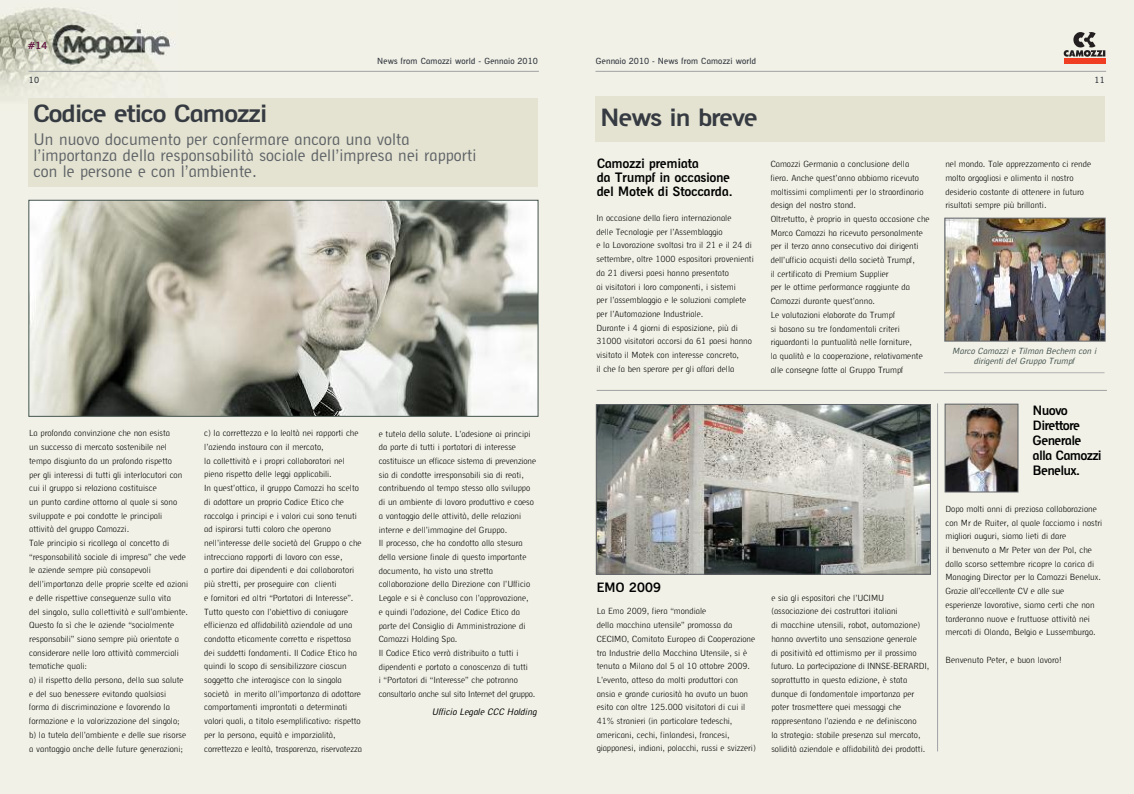
<style>
.page{position:relative;width:1134px;height:794px;background:#fff}
.page>*{position:absolute;margin:0;border:0;box-sizing:border-box;transform-origin:0 0}
.t1{font:700 24px "Azote MC";letter-spacing:-.025em;color:#363b42;scale:1.1 1}
.t2{font:16px/16px "Azote MC";color:#5f6367}
.t3{font:700 13px/13.6px "Azote MC";color:#000}
.t4{font:700 13px/15.2px "Azote MC";letter-spacing:-.025em;color:#000}
.t5{font:700 9.9px "Azote MC";color:#641943}
.t6{font:italic 9px "Azote MC";color:#000}
.t7{font:300 8.5px/13.7px "Azote MC";color:#000}
.t8{font:500 8.5px "Azote MC";letter-spacing:.015em;color:#363b42}
.t9{font:italic 8.5px/10.2px "Azote MC";color:#44544f;text-align:center}
</style>
<div class="page">
<div style="left:567px;top:0;width:567px;height:794px;background:#f1f1e7"></div>
<div style="left:0;top:0;width:567px;height:794px;background:#f1f1e7"></div>
<img style="left:0;top:7px;width:177px;height:89px">
<svg style="left:1064px;top:32px;width:41px;height:25px"></svg>
<div style="left:1064px;top:58px;width:41px;height:6px;background:#ef3e22"></div>
<hr style="left:29px;top:71px;width:510px;height:1px;background:#9fa2a3">
<hr style="left:595px;top:71px;width:511px;height:1px;background:#9fa2a3">
<div style="left:28px;top:98px;width:510px;height:88px;background:#e4e3d1"></div>
<img style="left:946px;top:405px;width:70px;height:85px">
<div style="left:944px;top:403px;width:74px;height:89px;border:1px solid #5f6367"></div>
<img style="left:598px;top:406px;width:331px;height:167px">
<div style="left:596px;top:404px;width:335px;height:171px;border:1px solid #5f6367"></div>
<div style="left:595px;top:96px;width:510px;height:46px;background:#e4e3d1"></div>
<hr style="left:937px;top:403px;width:1px;height:348px;background:#9fa2a3">
<hr style="left:597px;top:390px;width:510px;height:1px;background:#9fa2a3">
<img style="left:30px;top:202px;width:507px;height:213px">
<div style="left:28px;top:200px;width:511px;height:217px;border:1px solid #44544f"></div>
<img style="left:946px;top:220px;width:158px;height:119px">
<div style="left:944px;top:218px;width:162px;height:123px;border:1px solid #5f6367"></div>
<hr style="left:944px;top:372px;width:160px;height:1px;background:#b3b3b3">
<p class="t5" style="left:28px;top:42px;width:21px">#14</p>
<p class="t8" style="left:377px;top:58px;width:162px">News from Camozzi world - Gennaio 2010</p>
<p class="t8" style="left:596px;top:58px;width:162px">Gennaio 2010 - News from Camozzi world</p>
<p class="t8" style="left:29px;top:77px;width:12px">10</p>
<p class="t8" style="left:1094px;top:76px;width:12px">11</p>
<h1 class="t1" style="left:33px;top:105px;width:214px">Codice etico Camozzi</h1>
<h2 class="t2" style="left:33px;top:133px;width:444px">Un nuovo documento per confermare ancora una volta l’importanza della responsabilità sociale dell’impresa nei rapporti con le persone e con l’ambiente.</h2>
<h1 class="t1" style="left:600px;top:108px;width:144px">News in breve</h1>
<h3 class="t3" style="left:597px;top:158px;width:137px">Camozzi premiata<br>da Trumpf in occasione del Motek di Stoccarda.</h3>
<p class="t7" style="left:596px;top:212px;width:159px">In occasione della fiera internazionale<br>delle Tecnologie per l’Assemblaggio<br>e la Lavorazione svoltasi tra il 21 e il 24 di settembre, oltre 1000 espositori provenienti da 21 diversi paesi hanno presentato<br>ai visitatori i loro componenti, i sistemi<br>per l’assemblaggio e le soluzioni complete per l’Automazione Industriale.<br>Durante i 4 giorni di esposizione, più di 31000 visitatori accorsi da 61 paesi hanno visitato il Motek con interesse concreto,<br>il che fa ben sperare per gli affari della</p>
<p class="t7" style="left:771px;top:158px;width:160px">Camozzi Germania a conclusione della<br>fiera. Anche quest’anno abbiamo ricevuto moltissimi complimenti per lo straordinario design del nostro stand.<br>Oltretutto, è proprio in questa occasione che Marco Camozzi ha ricevuto personalmente per il terzo anno consecutivo dai dirigenti dell’ufficio acquisti della società Trumpf,<br>il certificato di Premium Supplier<br>per le ottime performance raggiunte da Camozzi durante quest’anno.<br>Le valutazioni elaborate da Trumpf<br>si basano su tre fondamentali criteri riguardanti la puntualità nelle forniture,<br>la qualità e la cooperazione, relativamente alle consegne fatte al Gruppo Trumpf</p>
<p class="t7" style="left:945px;top:158px;width:147px">nel mondo. Tale apprezzamento ci rende molto orgogliosi e alimenta il nostro desiderio costante di ottenere in futuro risultati sempre più brillanti.</p>
<p class="t9" style="left:953px;top:346px;width:146px">Marco Camozzi e Tilman Bechem con i dirigenti del Gruppo Trumpf</p>
<p class="t7" style="left:204px;top:427px;width:159px">c) la correttezza e la lealtà nei rapporti che l’azienda instaura con il mercato,<br>la collettività e i propri collaboratori nel pieno rispetto delle leggi applicabili.<br>In quest’ottica, il gruppo Camozzi ha scelto di adottare un proprio Codice Etico che raccolga i principi e i valori cui sono tenuti ad ispirarsi tutti coloro che operano nell’interesse delle società del Gruppo o che intrecciano rapporti di lavoro con esse,<br>a partire dai dipendenti e dai collaboratori più stretti, per proseguire con clienti<br>e fornitori ed altri “Portatori di Interesse”.<br>Tutto questo con l’obiettivo di coniugare efficienza ed affidabilità aziendale ad una condotta eticamente corretta e rispettosa dei suddetti fondamenti. Il Codice Etico ha quindi lo scopo di sensibilizzare ciascun soggetto che interagisce con la singola società in merito all’importanza di adottare comportamenti improntati a determinati valori quali, a titolo esemplificativo: rispetto per la persona, equità e imparzialità, correttezza e lealtà, trasparenza, riservatezza</p>
<p class="t7" style="left:29px;top:427px;width:160px">La profonda convinzione che non esista<br>un successo di mercato sostenibile nel tempo disgiunto da un profondo rispetto<br>per gli interessi di tutti gli interlocutori con cui il gruppo si relaziona costituisce<br>un punto cardine attorno al quale si sono sviluppate e poi condotte le principali attività del gruppo Camozzi.<br>Tale principio si ricollega al concetto di “responsabilità sociale di impresa” che vede le aziende sempre più consapevoli dell’importanza delle proprie scelte ed azioni e delle rispettive conseguenze sulla vita<br>del singolo, sulla collettività e sull’ambiente.<br>Questo fa sì che le aziende “socialmente responsabili” siano sempre più orientate a considerare nelle loro attività commerciali tematiche quali:<br>a) il rispetto della persona, della sua salute e del suo benessere evitando qualsiasi forma di discriminazione e favorendo la formazione e la valorizzazione del singolo; b) la tutela dell’ambiente e delle sue risorse a vantaggio anche delle future generazioni;</p>
<p class="t7" style="left:379px;top:427px;width:159px">e tutela della salute. L’adesione ai principi da parte di tutti i portatori di interesse costituisce un efficace sistema di prevenzione sia di condotte irresponsabili sia di reati, contribuendo al tempo stesso allo sviluppo di un ambiente di lavoro produttivo e coeso a vantaggio delle attività, delle relazioni interne e dell’immagine del Gruppo.<br>Il processo, che ha condotto alla stesura della versione finale di questo importante documento, ha visto una stretta collaborazione della Direzione con l’Ufficio Legale e si è concluso con l’approvazione,<br>e quindi l’adozione, del Codice Etico da parte del Consiglio di Amministrazione di Camozzi Holding Spa.<br>Il Codice Etico verrà distribuito a tutti i dipendenti e portato a conoscenza di tutti<br>i “Portatori di “Interesse” che potranno consultarlo anche sul sito Internet del gruppo.</p>
<p class="t6" style="left:433px;top:708px;width:106px">Ufficio Legale CCC Holding</p>
<h3 class="t3" style="left:597px;top:582px;width:66px">EMO 2009</h3>
<p class="t7" style="left:597px;top:605px;width:160px">La Emo 2009, fiera “mondiale<br>della macchina utensile” promossa da CECIMO, Comitato Europeo di Cooperazione tra Industrie della Macchina Utensile, si è tenuta a Milano dal 5 al 10 ottobre 2009.<br>L’evento, atteso da molti produttori con ansia e grande curiosità ha avuto un buon esito con oltre 125.000 visitatori di cui il 41% stranieri (in particolare tedeschi, americani, cechi, finlandesi, francesi, giapponesi, indiani, polacchi, russi e svizzeri)</p>
<p class="t7" style="left:771px;top:591px;width:159px">e sia gli espositori che l’UCIMU (associazione dei costruttori italiani<br>di macchine utensili, robot, automazione) hanno avvertito una sensazione generale<br>di positività ed ottimismo per il prossimo futuro. La partecipazione di INNSE-BERARDI, soprattutto in questa edizione, è stata dunque di fondamentale importanza per poter trasmettere quei messaggi che rappresentano l’azienda e ne definiscono<br>la strategia: stabile presenza sul mercato, solidità aziendale e affidabilità dei prodotti.</p>
<h3 class="t4" style="left:1033px;top:403px;width:70px">Nuovo<br>Direttore<br>Generale alla Camozzi<br>Benelux.</h3>
<p class="t7" style="left:945px;top:503px;width:158px">Dopo molti anni di preziosa collaborazione con Mr de Ruiter, al quale facciamo i nostri migliori auguri, siamo lieti di dare<br>il benvenuto a Mr Peter van der Pol, che dallo scorso settembre ricopre la carica di Managing Director per la Camozzi Benelux.<br>Grazie all’eccellente CV e alle sue esperienze lavorative, siamo certi che non tarderanno nuove e fruttuose attività nei mercati di Olanda, Belgio e Lussemburgo.</p>
<p class="t7" style="left:945px;top:653px;width:118px">Benvenuto Peter, e buon lavoro!</p>
</div>
